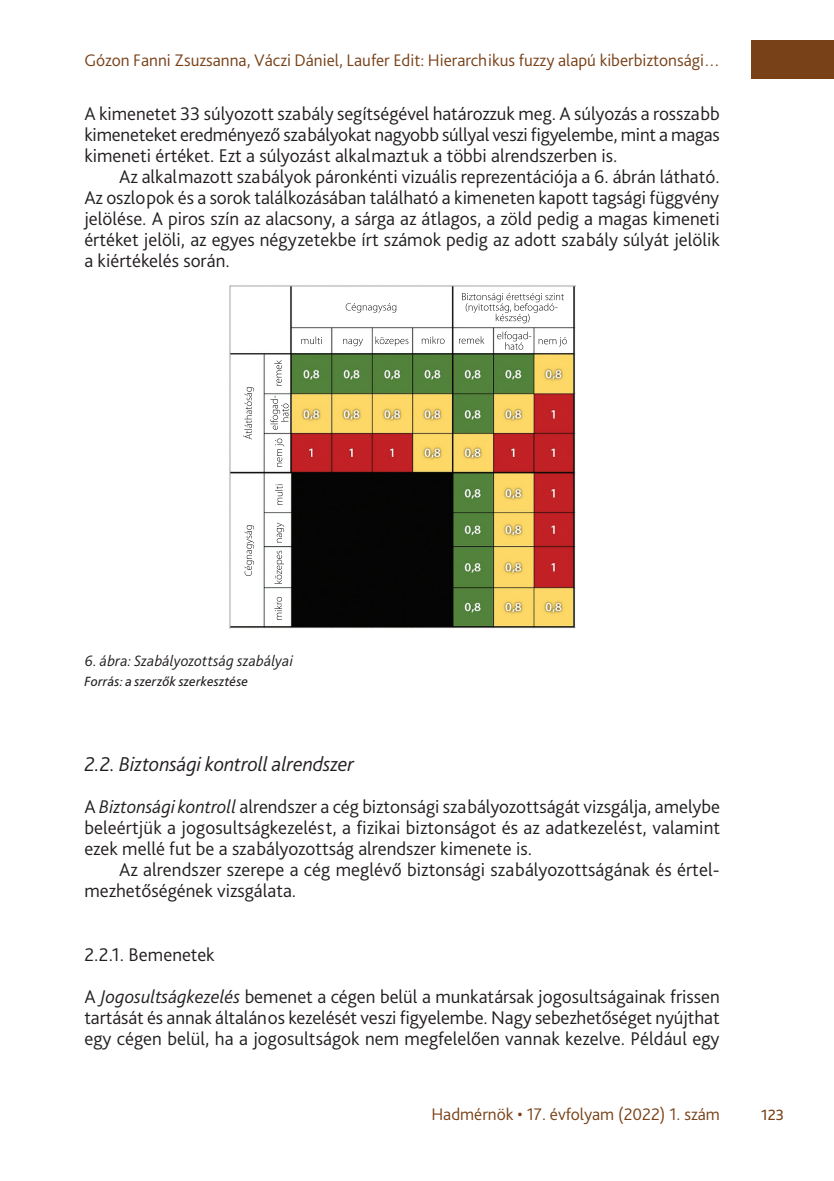
<style>
.page{position:relative;width:834px;height:1181px;background:#fff}
.page>*{position:absolute;margin:0;border:0;box-sizing:border-box;transform-origin:0 0}
._1_1_1__Head_címsor2{font:italic 300 21px "Bliss Pro";letter-spacing:-.005em;color:#231f20}
._3_1_első_bekezdés{font:300 19.25px/21px "Bliss Pro";color:#231f20;text-align:justify}
._3_szövegtörzs{font:300 19.25px/21px "Bliss Pro";color:#231f20;text-align:justify}
._1_1_1_1_Head_címsor{font:300 19.25px "Bliss Pro";letter-spacing:.005em;color:#231f20}
.t1{font:300 19.25px "Bliss Pro";color:#784118}
.t2{font:300 17.5px "Bliss Pro";color:#784118}
._8_Ábra__képalárás{font:italic 300 15.75px "Bliss Pro";letter-spacing:.005em;color:#231f20}
._8_ábra_forrás{font:italic 14px "Bliss Pro";letter-spacing:.015em;color:#231f20}
.s1{font-style:italic}
</style>
<div class="page">
<div style="left:750px;top:41px;width:83px;height:38px;background:#784118"></div>
<img style="left:229px;top:285px;width:346px;height:344px">
<p class="t2" style="left:84px;top:49px;width:636px">Gózon Fanni Zsuzsanna, Váczi Dániel, Laufer Edit: Hierarchikus fuzzy alapú kiberbiztonsági…</p>
<p class="_3_1_első_bekezdés" style="left:84px;top:103px;width:637px">A kimenetet 33 súlyozott szabály segítségével határozzuk meg. A súlyozás a rosszabb kimeneteket eredményező szabályokat nagyobb súllyal veszi figyelembe, mint a magas kimeneti értéket. Ezt a súlyozást alkalmaztuk a többi alrendszerben is.</p>
<p class="_3_szövegtörzs" style="left:84px;top:166px;width:636px;text-indent:35px">Az alkalmazott szabályok páronkénti vizuális reprezentációja a -6. ábrán látható.<br>Az oszlopok és a sorok találkozásában található a kimeneten kapott tagsági függvény jelölése. A piros szín az alacsony, a sárga az átlagos, a zöld pedig a magas kimeneti értéket jelöli, az egyes négyzetekbe írt számok pedig az adott szabály súlyát jelölik a kiértékelés során.</p>
<p class="_8_Ábra__képalárás" style="left:84px;top:651px;width:210px">6. ábra: Szabályozottság szabályai</p>
<p class="_8_ábra_forrás" style="left:84px;top:673px;width:165px">Forrás: a szerzők szerkesztése</p>
<p class="_1_1_1__Head_címsor2" style="left:84px;top:751px;width:271px">2.2. Biztonsági kontroll alrendszer</p>
<p class="_3_1_első_bekezdés" style="left:84px;top:796px;width:637px">A <span class="s1">Biztonsági kontroll</span> alrendszer a cég biztonsági szabályozottságát vizsgálja, amelybe beleértjük a jogosultságkezelést, a fizikai biztonságot és az adatkezelést, valamint ezek mellé fut be a szabályozottság alrendszer kimenete is.</p>
<p class="_3_szövegtörzs" style="left:84px;top:859px;width:636px;text-indent:35px">Az alrendszer szerepe a cég meglévő biztonsági szabályozottságának és értel&shy;mezhetőségének vizsgálata.</p>
<p class="_1_1_1_1_Head_címsor" style="left:84px;top:942px;width:132px">2.2.1. Bemenetek</p>
<p class="_3_1_első_bekezdés" style="left:84px;top:985px;width:636px">A <span class="s1">Jogosultságkezelés</span> bemenet a cégen belül a munkatársak jogosultságainak frissen tartását és annak általános kezelését veszi figyelembe. Nagy sebezhetőséget nyújthat egy cégen belül, ha a jogosultságok nem megfelelően vannak kezelve. Például egy</p>
<p class="t2" style="left:431px;top:1103px;width:290px">Hadmérnök • 17. évfolyam (2022) 1. szám</p>
<p class="t1" style="left:760px;top:1102px;width:25px">123</p>
</div>
